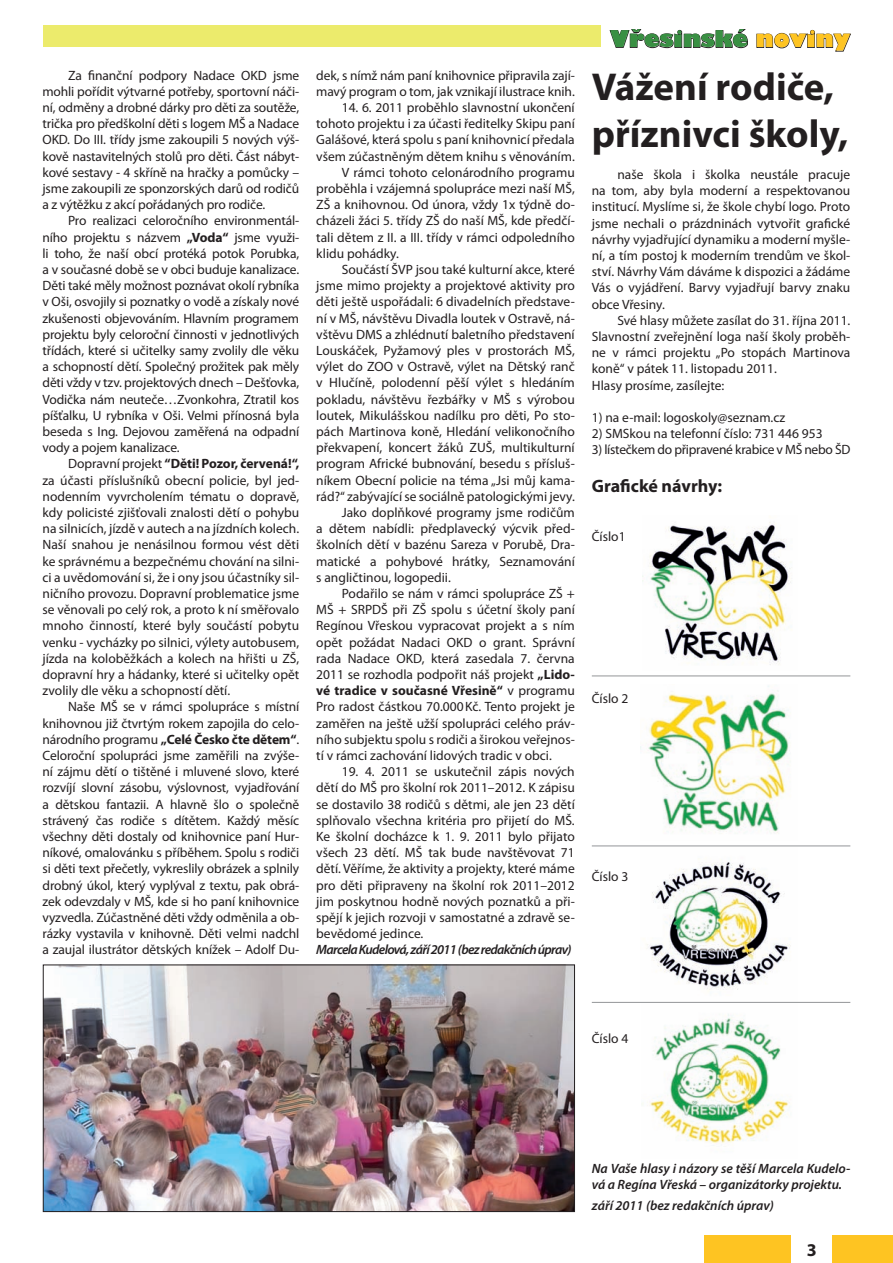
<style>
.page{position:relative;width:893px;height:1263px;background:#fff}
.page>*{position:absolute;margin:0;border:0;box-sizing:border-box;transform-origin:0 0}
.t1{font:700 39px "Myriad Pro";color:#231f20}
.t2{font:22.5px "Gilbert Ultra Bold CE";color:#399043}
.t3{font:700 18px "Myriad Pro";color:#231f20}
.t4{font:13.5px/16.2px "Myriad Pro";color:#231f20;text-align:justify}
.t5{font:italic 600 13.5px/16.2px "Myriad Pro";color:#231f20}
.t6{font:italic 600 13.5px "Myriad Pro";letter-spacing:-.05em;color:#231f20}
.t7{font:13.5px "Myriad Pro";letter-spacing:-.02em;color:#231f20}
.s1{font-weight:700}
.s2{color:#fec422}
</style>
<div class="page">
<div style="left:43px;top:26px;width:558px;height:21px;background:#eceb6c"></div>
<div style="left:832px;top:1235px;width:61px;height:28px;background:#fec422"></div>
<div style="left:704px;top:1235px;width:87px;height:28px;background:#fec422"></div>
<svg style="left:609px;top:29px;width:139px;height:19px"></svg>
<svg style="left:756px;top:30px;width:95px;height:22px"></svg>
<img style="left:45px;top:966px;width:528px;height:244px">
<div style="left:43px;top:964px;width:532px;height:248px;border:1px solid #231f20"></div>
<img style="left:642px;top:522px;width:149px;height:143px">
<img style="left:648px;top:686px;width:142px;height:147px">
<img style="left:641px;top:846px;width:157px;height:298px">
<hr style="left:592px;top:675px;width:258px;height:1px;background:#939598">
<hr style="left:592px;top:845px;width:258px;height:1px;background:#939598">
<hr style="left:592px;top:1002px;width:258px;height:1px;background:#939598">
<p class="t4" style="left:43px;top:67px;width:258px;text-indent:26px">Za finanční podpory Nadace OKD jsme mohli pořídit výtvarné potřeby, sportovní náči&shy;ní, odměny a drobné dárky pro děti za soutěže, trička pro předškolní děti s logem MŠ a Nadace OKD. Do III. třídy jsme zakoupili 5 nových výš&shy;kově nastavitelných stolů pro děti. Část nábyt&shy;kové sestavy - 4 skříně na hračky a pomůcky – jsme zakoupili ze sponzorských darů od rodičů a z výtěžku z akcí pořádaných pro rodiče.</p>
<p class="t4" style="left:43px;top:213px;width:258px;text-indent:26px">Pro realizaci celoročního environmentál&shy;ního projektu s názvem <span class="s1">„Voda“</span> jsme využi&shy;li toho, že naší obcí protéká potok Porubka, a v současné době se v obci buduje kanalizace.<br>Děti také měly možnost poznávat okolí rybníka v Oši, osvojily si poznatky o vodě a získaly nové zkušenosti objevováním. Hlavním programem projektu byly celoroční činnosti v jednotlivých třídách, které si učitelky samy zvolily dle věku a schopností dětí. Společný prožitek pak měly děti vždy v tzv. projektových dnech – Dešťovka, Vodička nám neuteče…Zvonkohra, Ztratil kos píšťalku, U rybníka v Oši. Velmi přínosná byla beseda s Ing. Dejovou zaměřená na odpadní vody a pojem kanalizace.</p>
<p class="t4" style="left:43px;top:456px;width:258px;text-indent:26px">Dopravní projekt <span class="s1">“Děti! Pozor, červená!“, </span>za účasti příslušníků obecní policie, byl jed&shy;nodenním vyvrcholením tématu o dopravě, kdy policisté zjišťovali znalosti dětí o pohybu na silnicích, jízdě v autech a na jízdních kolech.<br>Naší snahou je nenásilnou formou vést děti ke správnému a bezpečnému chování na silni&shy;ci a uvědomování si, že i ony jsou účastníky sil&shy;ničního provozu. Dopravní problematice jsme se věnovali po celý rok, a proto k ní směřovalo mnoho činností, které byly součástí pobytu venku - vycházky po silnici, výlety autobusem, jízda na koloběžkách a kolech na hřišti u ZŠ, dopravní hry a hádanky, které si učitelky opět zvolily dle věku a schopností dětí.</p>
<p class="t4" style="left:43px;top:699px;width:258px;text-indent:26px">Naše MŠ se v rámci spolupráce s místní knihovnou již čtvrtým rokem zapojila do celo&shy;národního programu <span class="s1">„Celé Česko čte dětem“</span>.<br>Celoroční spolupráci jsme zaměřili na zvýše&shy;ní zájmu dětí o tištěné i mluvené slovo, které rozvíjí slovní zásobu, výslovnost, vyjadřování a dětskou fantazii. A hlavně šlo o společně strávený čas rodiče s dítětem. Každý měsíc všechny děti dostaly od knihovnice paní Hur&shy;níkové, omalovánku s příběhem. Spolu s rodiči si děti text přečetly, vykreslily obrázek a splnily drobný úkol, který vyplýval z textu, pak obrá&shy;zek odevzdaly v MŠ, kde si ho paní knihovnice vyzvedla. Zúčastněné děti vždy odměnila a ob&shy;rázky vystavila v knihovně. Děti velmi nadchl a zaujal ilustrátor dětských knížek – Adolf Du-</p>
<p class="t4" style="left:316px;top:67px;width:260px">dek, s nímž nám paní knihovnice připravila zají&shy;mavý program o tom, jak vznikají ilustrace knih.</p>
<p class="t4" style="left:316px;top:99px;width:260px;text-indent:26px">14. 6. 2011 proběhlo slavnostní ukončení tohoto projektu i za účasti ředitelky Skipu paní Galášové, která spolu s paní knihovnicí předala všem zúčastněným dětem knihu s věnováním.</p>
<p class="t4" style="left:316px;top:164px;width:260px;text-indent:26px">V rámci tohoto celonárodního programu proběhla i vzájemná spolupráce mezi naší MŠ, ZŠ a knihovnou. Od února, vždy 1x týdně do&shy;cházeli žáci 5. třídy ZŠ do naší MŠ, kde předčí&shy;tali dětem z II. a III. třídy v rámci odpoledního klidu pohádky.</p>
<p class="t4" style="left:316px;top:261px;width:260px;text-indent:26px">Součástí ŠVP jsou také kulturní akce, které jsme mimo projekty a projektové aktivity pro děti ještě uspořádali: 6 divadelních představe&shy;ní v MŠ, návštěvu Divadla loutek v Ostravě, ná&shy;vštěvu DMS a zhlédnutí baletního představení Louskáček, Pyžamový ples v prostorách MŠ, výlet do ZOO v Ostravě, výlet na Dětský ranč v Hlučíně, polodenní pěší výlet s hledáním pokladu, návštěvu řezbářky v MŠ s výrobou loutek, Mikulášskou nadílku pro děti, Po sto&shy;pách Martinova koně, Hledání velikonočního překvapení, koncert žáků ZUŠ, multikulturní program Africké bubnování, besedu s přísluš&shy;níkem Obecní policie na téma „Jsi můj kama&shy;rád?“ zabývající se sociálně patologickými jevy.</p>
<p class="t4" style="left:316px;top:504px;width:260px;text-indent:26px">Jako doplňkové programy jsme rodičům a dětem nabídli: předplavecký výcvik před&shy;školních dětí v bazénu Sareza v Porubě, Dra&shy;matické a pohybové hrátky, Seznamování s angličtinou, logopedii.</p>
<p class="t4" style="left:316px;top:585px;width:260px;text-indent:26px">Podařilo se nám v rámci spolupráce ZŠ + MŠ + SRPDŠ při ZŠ spolu s účetní školy paní Regínou Vřeskou vypracovat projekt a s ním opět požádat Nadaci OKD o grant. Správní rada Nadace OKD, která zasedala 7. června 2011 se rozhodla podpořit náš projekt <span class="s1">„Lido&shy;vé tradice v současné Vřesině“</span> v programu Pro radost částkou 70.000Kč. Tento projekt je zaměřen na ještě užší spolupráci celého práv&shy;ního subjektu spolu s rodiči a širokou veřejnos&shy;tí v rámci zachování lidových tradic v obci.</p>
<p class="t4" style="left:316px;top:763px;width:260px;text-indent:26px">19. 4. 2011 se uskutečnil zápis nových dětí do MŠ pro školní rok 2011–2012. K zápisu se dostavilo 38 rodičů s dětmi, ale jen 23 dětí splňovalo všechna kritéria pro přijetí do MŠ.<br>Ke školní docházce k 1. 9. 2011 bylo přijato všech 23 dětí. MŠ tak bude navštěvovat 71 dětí. Věříme, že aktivity a projekty, které máme pro děti připraveny na školní rok 2011–2012 jim poskytnou hodně nových poznatků a při&shy;spějí k jejich rozvoji v samostatné a zdravě se&shy;bevědomé jedince.</p>
<p class="t6" style="left:316px;top:941px;width:257px">Marcela Kudelová, září 2011 (bez redakčních úprav)</p>
<p class="t2" style="left:610px;top:26px;width:242px">Vřesinské <span class="s2">noviny</span></p>
<p class="t1" style="left:592px;top:61px;width:244px">Vážení rodiče,</p>
<p class="t1" style="left:592px;top:108px;width:258px">příznivci školy,</p>
<p class="t4" style="left:592px;top:166px;width:260px;text-indent:26px">naše škola i školka neustále pracuje na tom, aby byla moderní a respektovanou institucí. Myslíme si, že škole chybí logo. Proto jsme nechali o prázdninách vytvořit grafické návrhy vyjadřující dynamiku a moderní myšle&shy;ní, a tím postoj k moderním trendům ve škol&shy;ství. Návrhy Vám dáváme k dispozici a žádáme Vás o vyjádření. Barvy vyjadřují barvy znaku obce Vřesiny.</p>
<p class="t4" style="left:592px;top:312px;width:260px;text-indent:26px">Své hlasy můžete zasílat do 31. října 2011.<br>Slavnostní zveřejnění loga naší školy proběh&shy;ne v rámci projektu „Po stopách Martinova koně“ v pátek 11. listopadu 2011.</p>
<p class="t4" style="left:592px;top:377px;width:134px">Hlasy prosíme, zasílejte:</p>
<p class="t4" style="left:592px;top:409px;width:195px">1) na e-mail: logoskoly@seznam.cz</p>
<p class="t4" style="left:592px;top:425px;width:232px">2) SMSkou na telefonní číslo: 731 446 953</p>
<p class="t7" style="left:592px;top:442px;width:260px">3) lístečkem do připravené krabice v MŠ nebo ŠD</p>
<p class="t3" style="left:592px;top:474px;width:132px">Grafické návrhy:</p>
<p class="t4" style="left:592px;top:528px;width:35px">Číslo1</p>
<p class="t4" style="left:592px;top:690px;width:38px">Číslo 2</p>
<p class="t4" style="left:592px;top:868px;width:38px">Číslo 3</p>
<p class="t4" style="left:592px;top:1030px;width:38px">Číslo 4</p>
<p class="t5" style="left:592px;top:1160px;width:260px">Na Vaše hlasy i názory se těší Marcela Kudelo&shy;vá a Regína Vřeská – organizátorky projektu.</p>
<p class="t5" style="left:592px;top:1197px;width:184px">září 2011 (bez redakčních úprav)</p>
<p class="t3" style="left:807px;top:1238px;width:11px">3</p>
</div>
